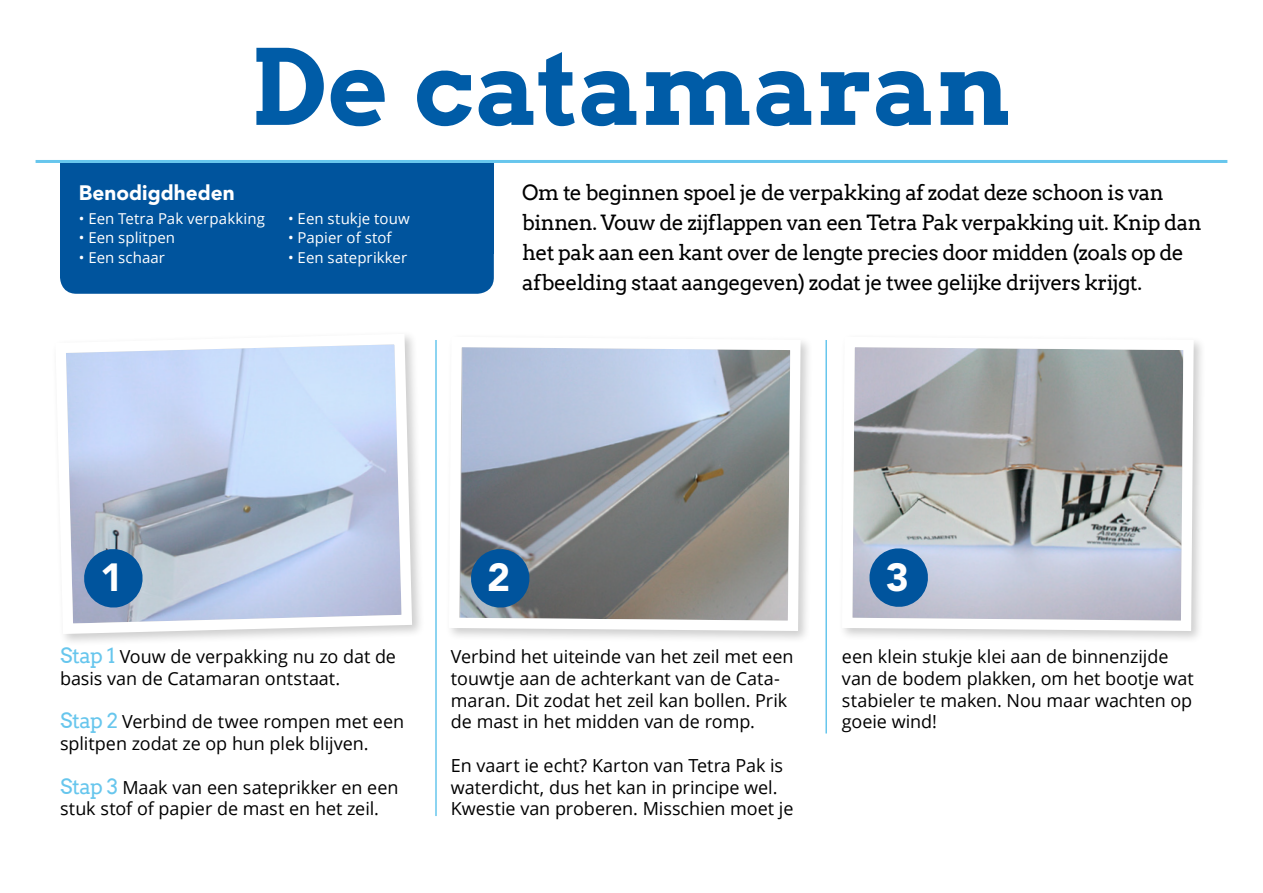
<style>
.page{position:relative;width:1263px;height:893px;background:#fff}
.page>*{position:absolute;margin:0;border:0;box-sizing:border-box;transform-origin:0 0}
.t1{font:700 104.1px "Arvo";letter-spacing:-.005em;color:#005ca7}
.t2{font:900 39px "Avenir LT Std";color:#fff}
.t3{font:21px/30px "Arvo";letter-spacing:-.03em;color:#000}
.t4{font:900 20.7px "Avenir LT Std";letter-spacing:.005em;color:#fff}
.t5{font:18px/21.8px "Open Sans";letter-spacing:-.005em;color:#000}
.t6{font:15px "Open Sans";letter-spacing:.005em;color:#fff}
.s1{font-family:"Arvo";font-size:21px;color:#67c6ed}
</style>
<div class="page">
<div style="left:60px;top:163px;width:434px;height:91px;background:#00549d"></div>
<div style="left:60px;top:203px;width:434px;height:91px;background:#00549d;border-radius:16px"></div>
<hr style="left:36px;top:160px;width:1191px;height:3px;background:#67c6ed">
<svg style="left:64px;top:335px;width:353px;height:304px;background:#c5d1e7"></svg>
<svg style="left:451px;top:342px;width:355px;height:296px;background:#a1a6ac"></svg>
<svg style="left:844px;top:342px;width:355px;height:296px;background:#b5b8bc"></svg>
<svg style="left:81px;top:546px;width:64px;height:64px;background:#3c76ab"></svg>
<svg style="left:468px;top:546px;width:64px;height:64px;background:#2c6596"></svg>
<svg style="left:867px;top:546px;width:64px;height:64px;background:#427bb1"></svg>
<hr style="left:435px;top:340px;width:2px;height:476px;background:#67c6ed">
<hr style="left:825px;top:340px;width:2px;height:393px;background:#67c6ed">
<h1 class="t1" style="left:252px;top:22px;width:760px">De catamaran</h1>
<p class="t4" style="left:79px;top:180px;width:157px">Benodigdheden</p>
<p class="t6" style="left:79px;top:208px;width:188px">• Een Tetra Pak verpakking</p>
<p class="t6" style="left:79px;top:228px;width:98px">• Een splitpen</p>
<p class="t6" style="left:79px;top:247px;width:88px">• Een schaar</p>
<p class="t6" style="left:288px;top:208px;width:123px">• Een stukje touw</p>
<p class="t6" style="left:288px;top:228px;width:105px">• Papier of stof</p>
<p class="t6" style="left:288px;top:247px;width:121px">• Een sateprikker</p>
<p class="t3" style="left:522px;top:178px;width:681px">Om te beginnen spoel je de verpakking af zodat deze schoon is van binnen. Vouw de zijflappen van een Tetra Pak verpakking uit. Knip dan het pak aan een kant over de lengte precies door midden (zoals op de afbeelding staat aangegeven) zodat je twee gelijke drijvers krijgt.</p>
<h2 class="t2" style="left:100px;top:554px;width:25px">1</h2>
<h2 class="t2" style="left:487px;top:554px;width:25px">2</h2>
<h2 class="t2" style="left:886px;top:554px;width:25px">3</h2>
<p class="t5" style="left:60px;top:645px;width:338px"><span class="s1">Stap 1</span> Vouw de verpakking nu zo dat de basis van de Catamaran ontstaat.</p>
<p class="t5" style="left:60px;top:710px;width:346px"><span class="s1">Stap 2</span> Verbind de twee rompen met een splitpen zodat ze op hun plek blijven.</p>
<p class="t5" style="left:60px;top:776px;width:340px"><span class="s1">Stap 3</span> Maak van een sateprikker en een stuk stof of papier de mast en het zeil.</p>
<p class="t5" style="left:451px;top:645px;width:344px">Verbind het uiteinde van het zeil met een touwtje aan de achterkant van de Cata&shy;maran. Dit zodat het zeil kan bollen. Prik de mast in het midden van de romp.</p>
<p class="t5" style="left:451px;top:754px;width:344px">En vaart ie echt? Karton van Tetra Pak is waterdicht, dus het kan in principe wel.<br>Kwestie van proberen. Misschien moet je</p>
<p class="t5" style="left:842px;top:645px;width:353px">een klein stukje klei aan de binnenzijde van de bodem plakken, om het bootje wat stabieler te maken. Nou maar wachten op goeie wind!</p>
</div>
